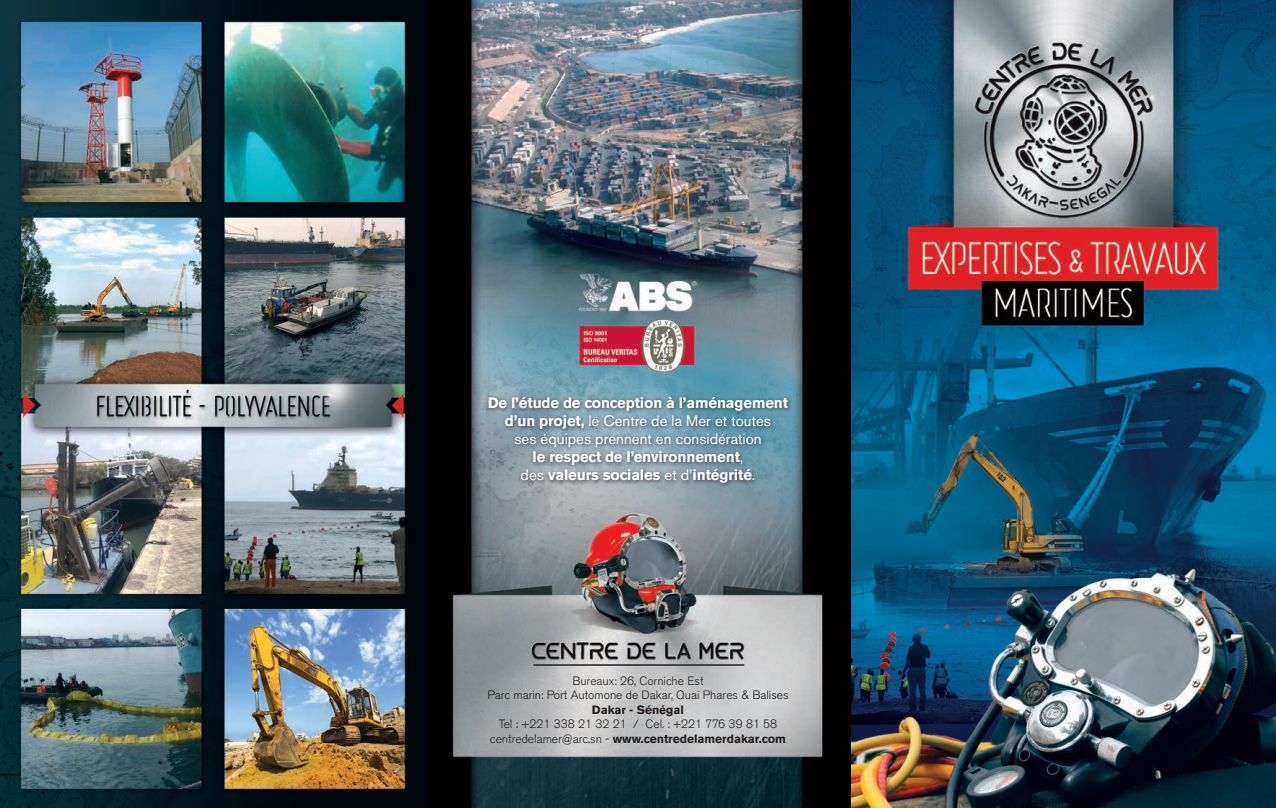
<style>
.page{position:relative;width:1276px;height:808px;background:#fff}
.page>*{position:absolute;margin:0;border:0;box-sizing:border-box;transform-origin:0 0}
.t1{font:700 15px/18px "Akzidenz Grotesk BE";letter-spacing:-.01em;color:#fff;text-align:center}
.t2{font:300 12px "Akzidenz Grotesk BE";color:#231f20}
.t3{font:700 12px "Akzidenz Grotesk BE";color:#231f20}
.s1{font-weight:400}
.s2{font-weight:300}
</style>
<div class="page">
<img style="left:0;top:0;width:1276px;height:808px">
<div style="left:485px;top:393px;width:308px;height:95px;background:#231f20;opacity:.75"></div>
<hr style="left:534px;top:664px;width:210px;height:2px;background:#231f20">
<p class="t1" style="left:488px;top:394px;width:302px">De l’étude de conception à l’aménagement d’un projet, <span class="s1">le Centre de la Mer et toutes<br>ses équipes prennent en considération<br></span>le respect de l’environnement<span class="s1">,<br>des</span> valeurs sociales <span class="s1">et d’</span>intégrité<span class="s1">.</span></p>
<p class="t2" style="left:572px;top:674px;width:133px">Bureaux: 26, Corniche Est</p>
<p class="t2" style="left:487px;top:688px;width:303px">Parc marin: Port Automone de Dakar, Quai Phares &amp; Balises</p>
<p class="t3" style="left:592px;top:702px;width:93px">Dakar - Sénégal</p>
<p class="t2" style="left:499px;top:717px;width:280px">Tel : +221 338 21 32 21 / Cel. : +221 776 39 81 58</p>
<p class="t3" style="left:490px;top:731px;width:298px"><span class="s2">centredelamer@arc.sn -</span> www.centredelamerdakar.com</p>
</div>
